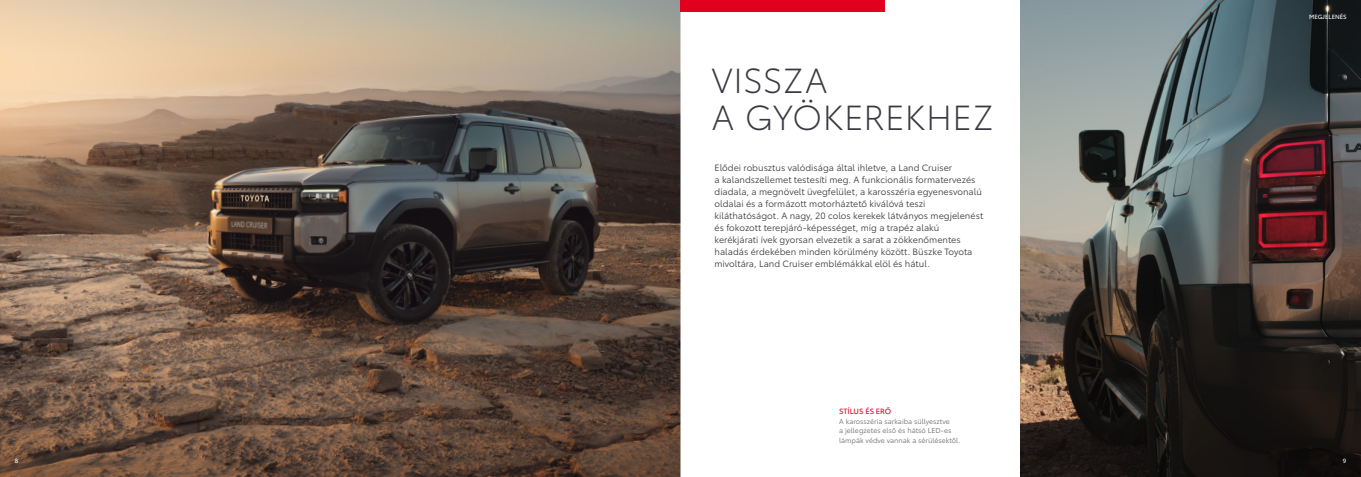
<style>
.page{position:relative;width:1361px;height:477px;background:#fff}
.page>*{position:absolute;margin:0;border:0;box-sizing:border-box;transform-origin:0 0}
.t1{font:300 34.2px/37.3px "Toyota Type";letter-spacing:.01em;color:#3b3941}
.t2{font:9px/12px "Toyota Type";color:#3b3b3a}
.t3{font:7.5px "Toyota Type";color:#e3001f}
.t4{font:7px/9.6px "Toyota Type";color:#6c6c6c}
.t5{font:6px "Toyota Type";color:#fff}
</style>
<div class="page">
<img style="left:0;top:0;width:680px;height:476px">
<div style="left:680px;top:0;width:205px;height:11px;background:#e3001f"></div>
<img style="left:1020px;top:0;width:341px;height:476px">
<h1 class="t1" style="left:711px;top:59px;width:284px">VISSZA<br>A GYÖKEREKHEZ</h1>
<p class="t2" style="left:714px;top:161px;width:270px">Elődei robusztus valódisága által ihletve, a Land Cruiser<br>a kalandszellemet testesíti meg. A funkcionális formatervezés diadala, a megnövelt üvegfelület, a karosszéria egyenesvonalú oldalai és a formázott motorháztető kiválóvá teszi kiláthatóságot. A nagy, 20 colos kerekek látványos megjelenést és fokozott terepjáró-képességet, míg a trapéz alakú kerékjárati ívek gyorsan elvezetik a sarat a zökkenőmentes haladás érdekében minden körülmény között. Büszke Toyota mivoltára, Land Cruiser emblémákkal elöl és hátul.</p>
<p class="t3" style="left:839px;top:405px;width:54px">STÍLUS ÉS ERŐ</p>
<p class="t4" style="left:839px;top:415px;width:123px">A karosszéria sarkaiba süllyesztve<br>a jellegzetes első és hátsó LED-es lámpák védve vannak a sérülésektől.</p>
<p class="t5" style="left:1309px;top:12px;width:39px">MEGJELENÉS</p>
<p class="t5" style="left:15px;top:455px;width:5px">8</p>
<p class="t5" style="left:1343px;top:455px;width:5px">9</p>
</div>
